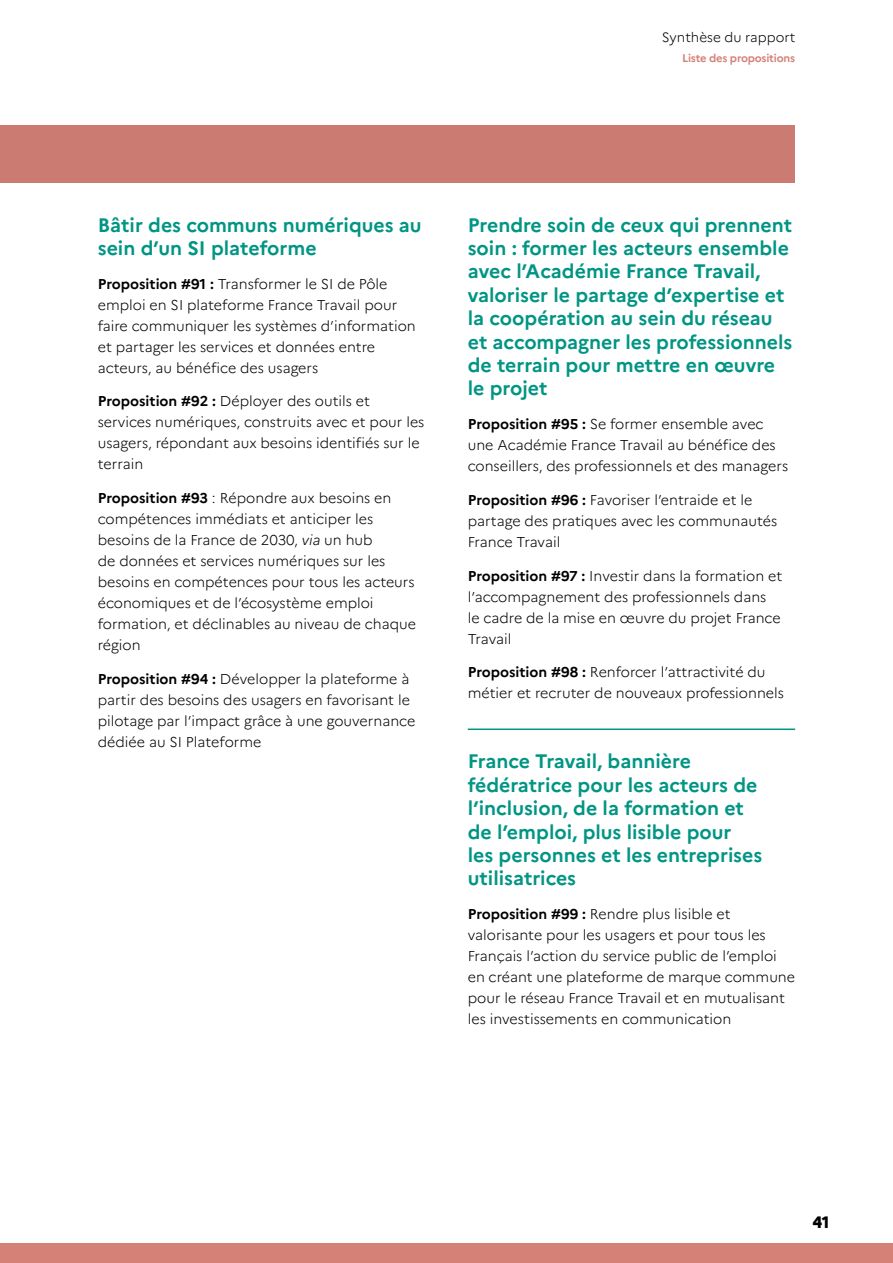
<style>
.page{position:relative;width:893px;height:1263px;background:#fff}
.page>*{position:absolute;margin:0;border:0;box-sizing:border-box;transform-origin:0 0}
.t1{font:700 19.5px/23.4px "Marianne";color:#009584}
.t2{font:800 16.5px "Marianne";color:#000}
.t3{font:300 14.25px/21px "Marianne";color:#000}
.t4{font:300 13.5px "Marianne";color:#000}
.t5{font:700 11.1px "Marianne";letter-spacing:-.02em;color:#d58178}
.s1{font-weight:700}
.s2{font-style:italic}
</style>
<div class="page">
<div style="left:0;top:1243px;width:893px;height:20px;background:#d58178"></div>
<hr style="left:468px;top:728px;width:327px;height:2px;background:#009584">
<div style="left:0;top:125px;width:795px;height:58px;background:#cc7b73"></div>
<p class="t4" style="left:662px;top:27px;width:135px">Synthèse du rapport</p>
<p class="t5" style="left:682px;top:50px;width:115px">Liste des propositions</p>
<h1 class="t1" style="left:98px;top:211px;width:325px">Bâtir des communs numériques au sein d’un SI plateforme</h1>
<p class="t3" style="left:98px;top:272px;width:320px"><span class="s1">Proposition #91 :</span> Transformer le SI de Pôle emploi en SI plateforme France Travail pour faire communiquer les systèmes d’information et partager les services et données entre acteurs, au bénéfice des usagers</p>
<p class="t3" style="left:98px;top:390px;width:328px"><span class="s1">Proposition #92 :</span> Déployer des outils et services numériques, construits avec et pour les usagers, répondant aux besoins identifiés sur le terrain</p>
<p class="t3" style="left:98px;top:486px;width:320px"><span class="s1">Proposition #93</span> : Répondre aux besoins en compétences immédiats et anticiper les besoins de la France de 2030, <span class="s2">via</span> un hub<br>de données et services numériques sur les besoins en compétences pour tous les acteurs économiques et de l’écosystème emploi formation, et déclinables au niveau de chaque région</p>
<p class="t3" style="left:98px;top:667px;width:319px"><span class="s1">Proposition #94 :</span> Développer la plateforme à partir des besoins des usagers en favorisant le pilotage par l’impact grâce à une gouvernance dédiée au SI Plateforme</p>
<p class="t1" style="left:468px;top:211px;width:326px">Prendre soin de ceux qui prennent soin : former les acteurs ensemble avec l’Académie France Travail, valoriser le partage d’expertise et la coopération au sein du réseau et accompagner les professionnels de terrain pour mettre en œuvre le projet</p>
<p class="t3" style="left:468px;top:412px;width:322px"><span class="s1">Proposition #95 :</span> Se former ensemble avec une Académie France Travail au bénéfice des conseillers, des professionnels et des managers</p>
<p class="t3" style="left:468px;top:488px;width:311px"><span class="s1">Proposition #96 :</span> Favoriser l’entraide et le partage des pratiques avec les communautés<br>France Travail</p>
<p class="t3" style="left:468px;top:564px;width:316px"><span class="s1">Proposition #97 :</span> Investir dans la formation et l’accompagnement des professionnels dans<br>le cadre de la mise en œuvre du projet France Travail</p>
<p class="t3" style="left:468px;top:661px;width:318px"><span class="s1">Proposition #98 :</span> Renforcer l’attractivité du métier et recruter de nouveaux professionnels</p>
<h1 class="t1" style="left:468px;top:748px;width:296px">France Travail, bannière fédératrice pour les acteurs de l’inclusion, de la formation et de l’emploi, plus lisible pour<br>les personnes et les entreprises utilisatrices</h1>
<p class="t3" style="left:468px;top:902px;width:329px"><span class="s1">Proposition #99 :</span> Rendre plus lisible et valorisante pour les usagers et pour tous les Français l’action du service public de l’emploi en créant une plateforme de marque commune pour le réseau France Travail et en mutualisant les investissements en communication</p>
<p class="t2" style="left:812px;top:1209px;width:19px">41</p>
</div>
